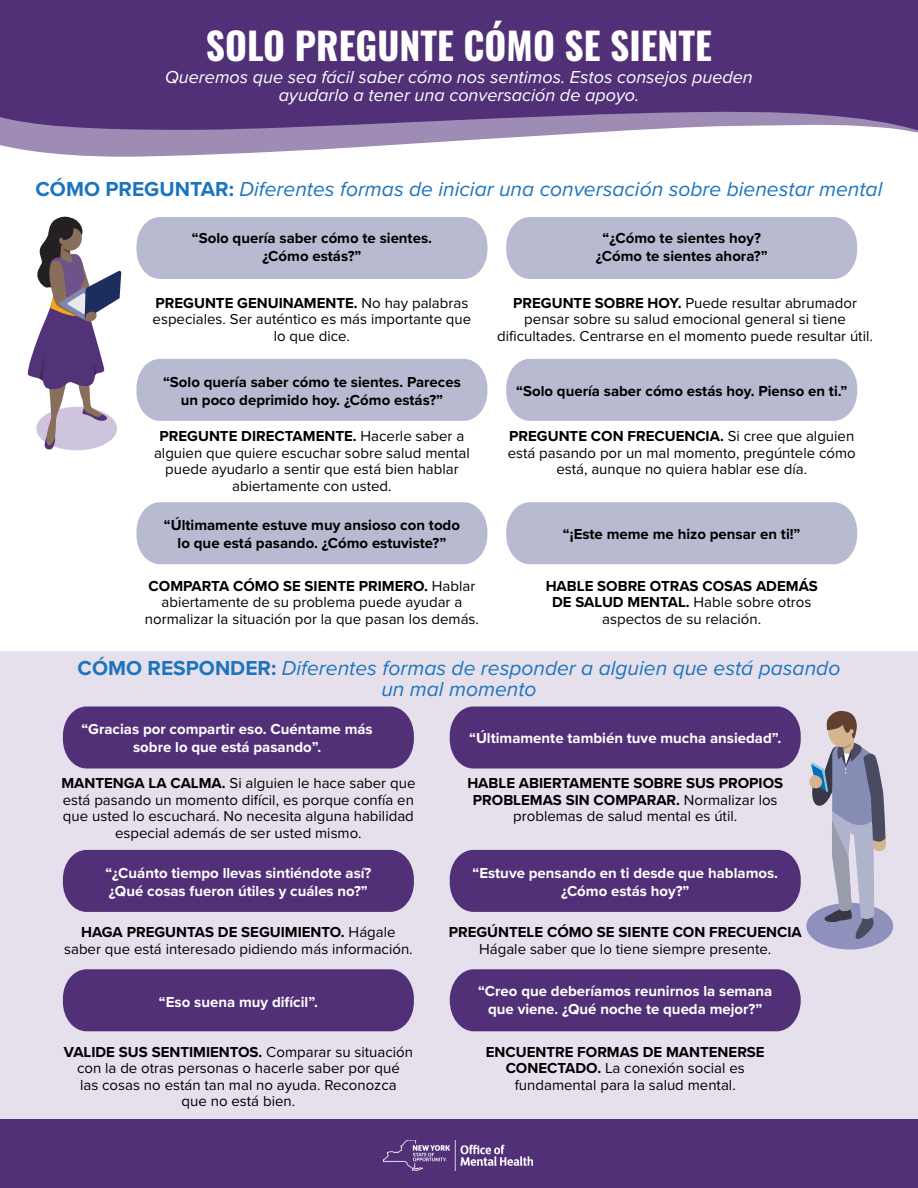
<style>
.page{position:relative;width:918px;height:1188px;background:#fff}
.page>*{position:absolute;margin:0;border:0;box-sizing:border-box;transform-origin:0 0}
.t1{font:700 37.5px "Oswald";color:#fff}
.t2{font:italic 21px/21px "Proxima Nova";color:#1c75bc;text-align:center}
.t3{font:italic 18px/18px "Proxima Nova";color:#fff;text-align:center}
.t4{font:15px/16.5px "Proxima Nova";color:#000;text-align:center}
.t5{font:700 15px/16.5px "Proxima Nova";color:#000;text-align:center}
.t6{font:700 15px/18px "Proxima Nova";color:#fff;text-align:center}
.s1{font-weight:700;font-style:normal}
.s2{font-weight:700}
.s3{font-weight:400}
</style>
<div class="page">
<div style="left:0;top:651px;width:918px;height:521px;background:#e6e0ed"></div>
<div style="left:0;top:0;width:918px;height:111px;background:#523078"></div>
<svg style="left:0;top:111px;width:918px;height:46px"></svg>
<svg style="left:27px;top:216px;width:94px;height:234px"></svg>
<div style="left:136px;top:217px;width:351px;height:62px;background:#b8bad1"></div>
<div style="left:136px;top:359px;width:351px;height:62px;background:#b8bad1"></div>
<div style="left:136px;top:502px;width:351px;height:62px;background:#b8bad1"></div>
<div style="left:506px;top:502px;width:351px;height:62px;background:#b8bad1"></div>
<div style="left:506px;top:217px;width:351px;height:62px;background:#b8bad1"></div>
<div style="left:506px;top:359px;width:351px;height:62px;background:#b8bad1"></div>
<div style="left:63px;top:850px;width:351px;height:62px;background:#523078"></div>
<div style="left:63px;top:969px;width:351px;height:62px;background:#523078"></div>
<div style="left:450px;top:706px;width:351px;height:63px;background:#523078"></div>
<div style="left:63px;top:706px;width:351px;height:63px;background:#523078"></div>
<div style="left:450px;top:850px;width:351px;height:62px;background:#523078"></div>
<div style="left:450px;top:969px;width:351px;height:62px;background:#523078"></div>
<div style="left:806px;top:903px;width:87px;height:47px;background:#8f91bd;border-radius:50%"></div>
<svg style="left:809px;top:710px;width:80px;height:231px"></svg>
<div style="left:0;top:1120px;width:918px;height:68px;background:#523078"></div>
<img style="left:384px;top:1140px;width:149px;height:31px">
<p class="t1" style="left:206px;top:26px;width:508px">SOLO PREGUNTE CÓMO SE SIENTE</p>
<p class="t3" style="left:165px;top:68px;width:589px">Queremos que sea fácil saber cómo nos sentimos. Estos consejos pueden ayudarlo a tener una conversación de apoyo.</p>
<p class="t2" style="left:36px;top:177px;width:848px"><span class="s1">CÓMO PREGUNTAR:</span> Diferentes formas de iniciar una conversación sobre bienestar mental</p>
<p class="t5" style="left:192px;top:229px;width:242px;line-height:18px">“Solo quería saber cómo te sientes. ¿Cómo estás?”</p>
<p class="t4" style="left:153px;top:294px;width:320px"><span class="s2">PREGUNTE GENUINAMENTE.</span> No hay palabras especiales. Ser auténtico es más importante que lo que dice.</p>
<p class="t5" style="left:163px;top:372px;width:299px;line-height:18px">“Solo quería saber cómo te sientes. Pareces un poco deprimido hoy. ¿Cómo estás?”</p>
<p class="t4" style="left:154px;top:428px;width:317px"><span class="s2">PREGUNTE DIRECTAMENTE.</span> Hacerle saber a alguien que quiere escuchar sobre salud mental puede ayudarlo a sentir que está bien hablar abiertamente con usted.</p>
<p class="t5" style="left:164px;top:517px;width:298px">“Últimamente estuve muy ansioso con todo</p>
<p class="t5" style="left:596px;top:229px;width:173px;line-height:18px">“¿Cómo te sientes hoy? ¿Cómo te sientes ahora?”</p>
<p class="t4" style="left:497px;top:294px;width:377px"><span class="s2">PREGUNTE SOBRE HOY.</span> Puede resultar abrumador pensar sobre su salud emocional general si tiene difcultades. Centrarse en el momento puede resultar útil.</p>
<p class="t5" style="left:516px;top:382px;width:333px">“Solo quería saber cómo estás hoy. Pienso en ti.”</p>
<p class="t4" style="left:508px;top:428px;width:350px"><span class="s2">PREGUNTE CON FRECUENCIA.</span> Si cree que alguien está pasando por un mal momento, pregúntele cómo está, aunque no quiera hablar ese día.</p>
<p class="t5" style="left:563px;top:526px;width:239px">“¡Este meme me hizo pensar en ti!”</p>
<p class="t5" style="left:178px;top:535px;width:270px">lo que está pasando. ¿Cómo estuviste?”</p>
<p class="t4" style="left:145px;top:577px;width:336px"><span class="s2">COMPARTA CÓMO SE SIENTE PRIMERO.</span> Hablar abiertamente de su problema puede ayudar a normalizar la situación por la que pasan los demás.</p>
<p class="t5" style="left:546px;top:577px;width:274px">HABLE SOBRE OTRAS COSAS ADEMÁS<br>DE SALUD MENTAL. <span class="s3">Hable sobre otros aspectos de su relación.</span></p>
<p class="t2" style="left:78px;top:656px;width:764px"><span class="s1">CÓMO RESPONDER:</span> Diferentes formas de responder a alguien que está pasando un mal momento</p>
<p class="t6" style="left:81px;top:720px;width:293px">“Gracias por compartir eso. Cuéntame más sobre lo que está pasando”.</p>
<p class="t6" style="left:469px;top:729px;width:314px">“Últimamente también tuve mucha ansiedad”.</p>
<p class="t5" style="left:467px;top:775px;width:317px">HABLE ABIERTAMENTE SOBRE SUS PROPIOS<br>PROBLEMAS SIN COMPARAR. <span class="s3">Normalizar los problemas de salud mental es útil.</span></p>
<p class="t4" style="left:61px;top:774px;width:356px"><span class="s2">MANTENGA LA CALMA.</span> Si alguien le hace saber que está pasando un momento difícil, es porque confía en que usted lo escuchará. No necesita alguna habilidad especial además de ser usted mismo.</p>
<p class="t6" style="left:105px;top:864px;width:268px;text-align:left">“¿Cuánto tiempo llevas sintiéndote así? ¿Qué cosas fueron útiles y cuáles no?”</p>
<p class="t4" style="left:64px;top:923px;width:350px"><span class="s2">HAGA PREGUNTAS DE SEGUIMIENTO.</span> Hágale saber que está interesado pidiendo más información.</p>
<p class="t6" style="left:159px;top:993px;width:160px">“Eso suena muy difícil”.</p>
<p class="t4" style="left:64px;top:1043px;width:351px"><span class="s2">VALIDE SUS SENTIMIENTOS.</span> Comparar su situación con la de otras personas o hacerle saber por qué<br>las cosas no están tan mal no ayuda. Reconozca<br>que no está bien.</p>
<p class="t6" style="left:472px;top:864px;width:307px">“Estuve pensando en ti desde que hablamos. ¿Cómo estás hoy?”</p>
<p class="t5" style="left:449px;top:924px;width:355px">PREGÚNTELE CÓMO SE SIENTE CON FRECUENCIA</p>
<p class="t4" style="left:479px;top:940px;width:294px">Hágale saber que lo tiene siempre presente.</p>
<p class="t6" style="left:478px;top:982px;width:296px">“Creo que deberíamos reunirnos la semana que viene. ¿Qué noche te queda mejor?”</p>
<p class="t4" style="left:486px;top:1043px;width:280px"><span class="s2">ENCUENTRE FORMAS DE MANTENERSE<br>CONECTADO.</span> La conexión social es fundamental para la salud mental.</p>
</div>
